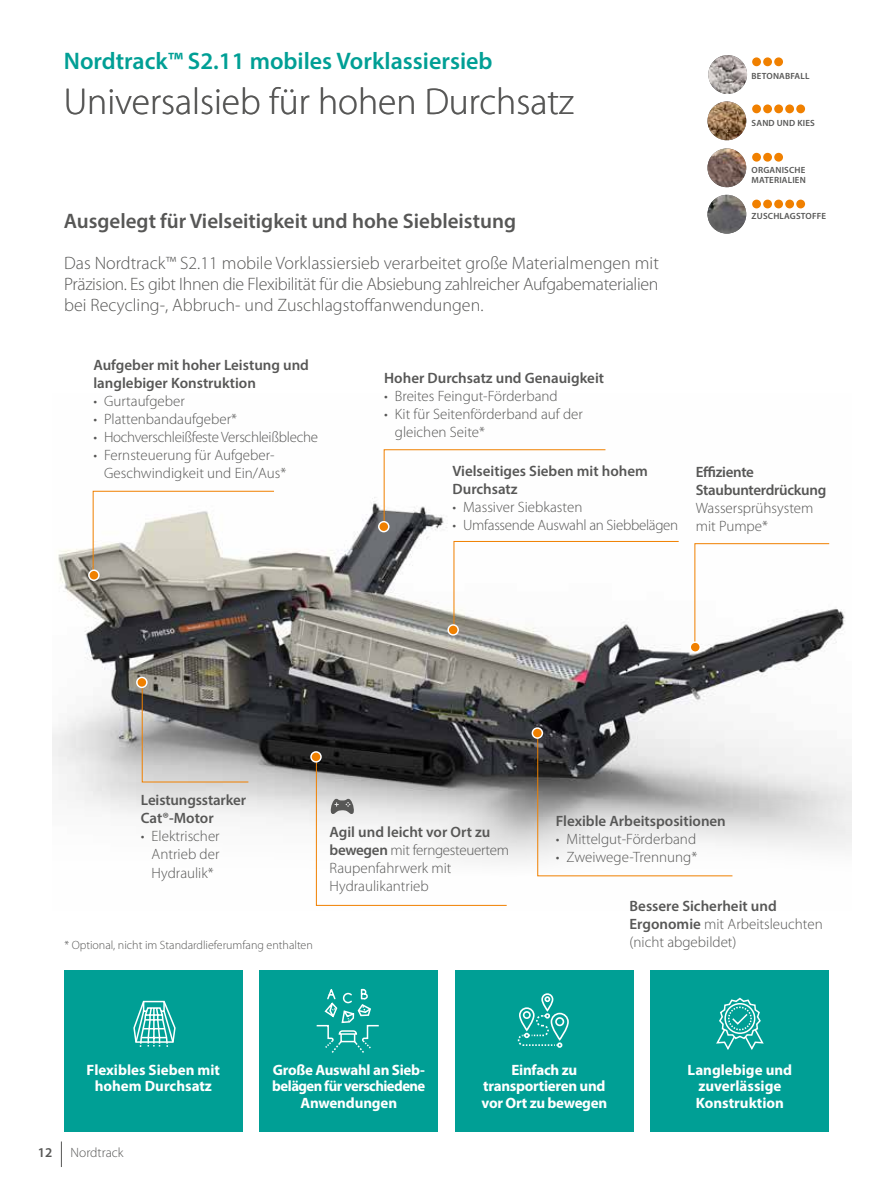
<style>
.page{position:relative;width:893px;height:1191px;background:#fff}
.page>*{position:absolute;margin:0;border:0;box-sizing:border-box;transform-origin:0 0}
.t1{font:300 37.5px "Myriad Pro";color:#575756}
.t2{font:600 24px "Myriad Pro";color:#009f95}
.t3{font:600 21px "Myriad Pro";color:#575756}
.t4{font:300 18px/21px "Myriad Pro";color:#575756;text-align:justify}
.t5{font:300 15px/18px "Myriad Pro";color:#575756}
.t6{font:600 15px/18px "Myriad Pro";color:#575756}
.t7{font:700 15px/16.5px "Myriad Pro";letter-spacing:-.015em;color:#fff;text-align:center}
.t8{font:300 15px "Myriad Pro";letter-spacing:-.02em;color:#575756}
.t9{font:600 15px/18px "Myriad Pro";letter-spacing:-.02em;color:#575756}
.t10{font:300 13.5px "Myriad Pro";color:#575756}
.t11{font:600 13.5px "Myriad Pro";color:#575756}
.t12{font:300 12px "Myriad Pro";color:#575756}
.t13{font:600 9px/10.2px "Myriad Pro";letter-spacing:.02em;color:#575756}
.s1{font-weight:600}
</style>
<div class="page">
<img style="left:52px;top:497px;width:800px;height:409px">
<svg style="left:61px;top:1141px;width:1px;height:26px"></svg>
<img style="left:707px;top:101px;width:39px;height:39px;border-radius:19px">
<img style="left:708px;top:55px;width:39px;height:39px;border-radius:19px">
<img style="left:707px;top:148px;width:39px;height:39px;border-radius:19px">
<img style="left:707px;top:195px;width:39px;height:39px;border-radius:19px">
<div style="left:260px;top:969px;width:178px;height:162px;background:#009f95"></div>
<div style="left:651px;top:969px;width:178px;height:162px;background:#009f95"></div>
<div style="left:455px;top:969px;width:179px;height:162px;background:#009f95"></div>
<div style="left:64px;top:969px;width:179px;height:162px;background:#009f95"></div>
<svg style="left:694px;top:543px;width:136px;height:105px"></svg>
<svg style="left:92px;top:490px;width:183px;height:84px"></svg>
<svg style="left:88px;top:569px;width:12px;height:12px"></svg>
<div style="left:90px;top:571px;width:8px;height:8px;background:#f08000;border-radius:50%"></div>
<svg style="left:310px;top:751px;width:12px;height:11px"></svg>
<div style="left:312px;top:752px;width:8px;height:9px;background:#f08000;border-radius:50%"></div>
<svg style="left:383px;top:449px;width:223px;height:78px"></svg>
<svg style="left:378px;top:521px;width:11px;height:11px"></svg>
<div style="left:380px;top:522px;width:8px;height:9px;background:#f08000;border-radius:50%"></div>
<svg style="left:453px;top:541px;width:226px;height:89px"></svg>
<svg style="left:447px;top:624px;width:12px;height:11px"></svg>
<div style="left:449px;top:625px;width:8px;height:9px;background:#f08000;border-radius:50%"></div>
<svg style="left:689px;top:641px;width:12px;height:12px"></svg>
<div style="left:691px;top:643px;width:8px;height:8px;background:#f08000;border-radius:50%"></div>
<svg style="left:537px;top:735px;width:196px;height:141px"></svg>
<svg style="left:532px;top:727px;width:11px;height:12px"></svg>
<div style="left:533px;top:729px;width:9px;height:8px;background:#f08000;border-radius:50%"></div>
<svg style="left:141px;top:683px;width:108px;height:99px;background:#898684"></svg>
<svg style="left:136px;top:676px;width:12px;height:12px"></svg>
<div style="left:138px;top:678px;width:8px;height:8px;background:#f08000;border-radius:50%"></div>
<svg style="left:316px;top:756px;width:191px;height:150px"></svg>
<div style="left:752px;top:104px;width:9px;height:9px;background:#f08000;border-radius:50%"></div>
<div style="left:752px;top:57px;width:9px;height:9px;background:#f08000;border-radius:50%"></div>
<div style="left:752px;top:200px;width:9px;height:8px;background:#f08000;border-radius:50%"></div>
<div style="left:785px;top:200px;width:9px;height:8px;background:#f08000;border-radius:50%"></div>
<div style="left:752px;top:153px;width:9px;height:9px;background:#f08000;border-radius:50%"></div>
<div style="left:763px;top:104px;width:9px;height:9px;background:#f08000;border-radius:50%"></div>
<div style="left:763px;top:57px;width:9px;height:9px;background:#f08000;border-radius:50%"></div>
<div style="left:763px;top:200px;width:9px;height:8px;background:#f08000;border-radius:50%"></div>
<div style="left:796px;top:200px;width:9px;height:8px;background:#f08000;border-radius:50%"></div>
<div style="left:763px;top:153px;width:9px;height:9px;background:#f08000;border-radius:50%"></div>
<div style="left:774px;top:104px;width:9px;height:9px;background:#f08000;border-radius:50%"></div>
<div style="left:774px;top:57px;width:9px;height:9px;background:#f08000;border-radius:50%"></div>
<div style="left:774px;top:200px;width:9px;height:8px;background:#f08000;border-radius:50%"></div>
<div style="left:774px;top:153px;width:9px;height:9px;background:#f08000;border-radius:50%"></div>
<div style="left:785px;top:104px;width:9px;height:9px;background:#f08000;border-radius:50%"></div>
<div style="left:796px;top:104px;width:9px;height:9px;background:#f08000;border-radius:50%"></div>
<svg style="left:517px;top:993px;width:52px;height:54px"></svg>
<svg style="left:716px;top:997px;width:48px;height:53px"></svg>
<svg style="left:316px;top:988px;width:63px;height:65px"></svg>
<svg style="left:133px;top:1000px;width:43px;height:46px"></svg>
<h2 class="t2" style="left:64px;top:49px;width:430px">Nordtrack™ S2.11 mobiles Vorklassiersieb</h2>
<h1 class="t1" style="left:64px;top:86px;width:512px">Universalsieb für hohen Durchsatz</h1>
<h3 class="t3" style="left:64px;top:211px;width:454px">Ausgelegt für Vielseitigkeit und hohe Siebleistung</h3>
<p class="t4" style="left:64px;top:254px;width:596px">Das Nordtrack™ S2.11 mobile Vorklassiersieb verarbeitet große Materialmengen mit Präzision. Es gibt Ihnen die Flexibilität für die Absiebung zahlreicher Aufgabematerialien bei Recycling-, Abbruch- und Zuschlagstoffanwendungen.</p>
<p class="t6" style="left:93px;top:356px;width:217px">Aufgeber mit hoher Leistung und langlebiger Konstruktion</p>
<p class="t5" style="left:93px;top:393px;width:93px">• Gurtaufgeber</p>
<p class="t5" style="left:93px;top:411px;width:145px">• Plattenbandaufgeber*</p>
<p class="t8" style="left:93px;top:431px;width:226px">• Hochverschleißfeste Verschleißbleche</p>
<p class="t5" style="left:104px;top:447px;width:184px;text-indent:-11px">• Fernsteuerung für Aufgeber-<br>Geschwindigkeit und Ein/Aus*</p>
<p class="t6" style="left:384px;top:369px;width:221px">Hoher Durchsatz und Genauigkeit</p>
<p class="t5" style="left:384px;top:388px;width:175px">• Breites Feingut-Förderband</p>
<p class="t5" style="left:395px;top:406px;width:190px;text-indent:-11px">• Kit für Seitenförderband auf der gleichen Seite*</p>
<p class="t6" style="left:452px;top:462px;width:197px">Vielseitiges Sieben mit hohem<br>Durchsatz</p>
<p class="t5" style="left:452px;top:499px;width:131px">• Massiver Siebkasten</p>
<p class="t8" style="left:452px;top:519px;width:227px">• Umfassende Auswahl an Siebbelägen</p>
<p class="t13" style="left:752px;top:71px;width:59px">BETONABFALL</p>
<p class="t13" style="left:752px;top:118px;width:65px">SAND UND KIES</p>
<p class="t13" style="left:752px;top:165px;width:56px">ORGANISCHE<br>MATERIALIEN</p>
<p class="t13" style="left:752px;top:211px;width:76px">ZUSCHLAGSTOFFE</p>
<p class="t9" style="left:696px;top:463px;width:132px">Effiziente<br>Staubunterdrückung</p>
<p class="t5" style="left:696px;top:500px;width:119px">Wassersprühsystem mit Pumpe*</p>
<p class="t6" style="left:141px;top:791px;width:107px">Leistungsstarker<br>Cat®-Motor</p>
<p class="t5" style="left:152px;top:828px;width:70px;text-align:justify;text-indent:-11px">• Elektrischer Antrieb der Hydraulik*</p>
<p class="t5" style="left:330px;top:824px;width:181px"><span class="s1">Agil und leicht vor Ort zu bewegen</span> mit ferngesteuertem<br>Raupenfahrwerk mit<br>Hydraulikantrieb</p>
<p class="t12" style="left:64px;top:940px;width:250px">* Optional, nicht im Standardlieferumfang enthalten</p>
<p class="t6" style="left:556px;top:812px;width:172px">Flexible Arbeitspositionen</p>
<p class="t5" style="left:556px;top:831px;width:142px">• Mittelgut-Förderband</p>
<p class="t5" style="left:556px;top:849px;width:143px">• Zweiwege-Trennung*</p>
<p class="t5" style="left:630px;top:898px;width:195px"><span class="s1">Bessere Sicherheit und<br>Ergonomie</span> mit Arbeitsleuchten (nicht abgebildet)</p>
<p class="t7" style="left:87px;top:1062px;width:135px">Flexibles Sieben mit hohem Durchsatz</p>
<p class="t11" style="left:38px;top:1145px;width:16px">12</p>
<p class="t10" style="left:71px;top:1147px;width:54px">Nordtrack</p>
<p class="t7" style="left:272px;top:1062px;width:155px">Große Auswahl an Sieb&shy;belägen für verschiedene<br>Anwendungen</p>
<p class="t7" style="left:688px;top:1062px;width:106px">Langlebige und zuverlässige<br>Konstruktion</p>
<p class="t7" style="left:482px;top:1062px;width:127px">Einfach zu transportieren und vor Ort zu bewegen</p>
</div>
